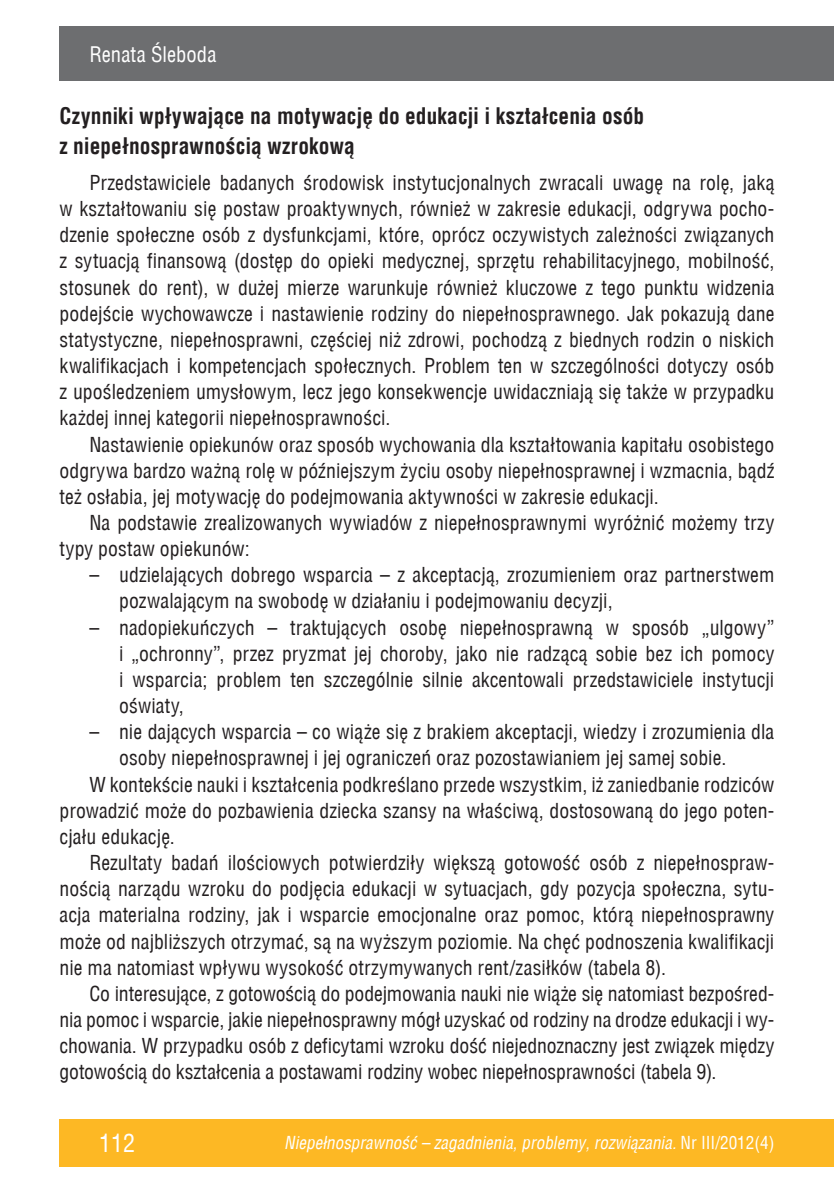
<style>
.page{position:relative;width:834px;height:1191px;background:#fff}
.page>*{position:absolute;margin:0;border:0;box-sizing:border-box;transform-origin:0 0}
.t1{font:24.5px "Switzerland Condensed";color:#fff}
.t2{font:700 21.88px/29.6px "Switzerland Condensed";letter-spacing:.005em;color:#231f20}
.t3{font:21px "Switzerland Condensed";letter-spacing:.005em;color:#fff}
.t4{font:20.12px/26.1px "Switzerland Condensed";letter-spacing:.005em;color:#231f20;text-align:justify}
.t5{font:italic 17.5px "Switzerland Condensed";color:#fff}
.s1{font-style:normal}
</style>
<div class="page">
<div style="left:60px;top:1119px;width:773px;height:47px;background:#fdb824"></div>
<div style="left:60px;top:26px;width:773px;height:55px;background:#6d6e70"></div>
<p class="t3" style="left:89px;top:42px;width:129px">Renata Śleboda</p>
<p class="t2" style="left:60px;top:101px;width:586px">Czynniki wpływające na motywację do edukacji i kształcenia osób z niepełnosprawnością wzrokową</p>
<p class="t4" style="left:60px;top:170px;width:716px;text-indent:30px">Przedstawiciele badanych środowisk instytucjonalnych zwracali uwagę na rolę, jaką w kształtowaniu się postaw proaktywnych, również w zakresie edukacji, odgrywa pocho&shy;dzenie społeczne osób z dysfunkcjami, które, oprócz oczywistych zależności związanych z sytuacją finansową (dostęp do opieki medycznej, sprzętu rehabilitacyjnego, mobilność, stosunek do rent), w dużej mierze warunkuje również kluczowe z tego punktu widzenia podejście wychowawcze i nastawienie rodziny do niepełnosprawnego. Jak pokazują dane statystyczne, niepełnosprawni, częściej niż zdrowi, pochodzą z biednych rodzin o niskich kwalifikacjach i kompetencjach społecznych. Problem ten w szczególności dotyczy osób z upośledzeniem umysłowym, lecz jego konsekwencje uwidaczniają się także w przypadku każdej innej kategorii niepełnosprawności.</p>
<p class="t4" style="left:60px;top:431px;width:716px;text-indent:30px">Nastawienie opiekunów oraz sposób wychowania dla kształtowania kapitału osobistego odgrywa bardzo ważną rolę w późniejszym życiu osoby niepełnosprawnej i wzmacnia, bądź też osłabia, jej motywację do podejmowania aktywności w zakresie edukacji.</p>
<p class="t4" style="left:60px;top:509px;width:716px;text-indent:30px">Na podstawie zrealizowanych wywiadów z niepełnosprawnymi wyróżnić możemy trzy typy postaw opiekunów:</p>
<p class="t4" style="left:119px;top:562px;width:656px;text-indent:-30px">– udzielających dobrego wsparcia – z akceptacją, zrozumieniem oraz partnerstwem pozwalającym na swobodę w działaniu i podejmowaniu decyzji,</p>
<p class="t4" style="left:119px;top:614px;width:656px;text-indent:-30px">– nadopiekuńczych – traktujących osobę niepełnosprawną w sposób „ulgowy” i „ochronny”, przez pryzmat jej choroby, jako nie radzącą sobie bez ich pomocy i wsparcia; problem ten szczególnie silnie akcentowali przedstawiciele instytucji oświaty,</p>
<p class="t4" style="left:89px;top:719px;width:686px">– nie dających wsparcia – co wiąże się z brakiem akceptacji, wiedzy i zrozumienia dla</p>
<p class="t4" style="left:119px;top:745px;width:608px">osoby niepełnosprawnej i jej ograniczeń oraz pozostawianiem jej samej sobie.</p>
<p class="t4" style="left:89px;top:771px;width:686px">W kontekście nauki i kształcenia podkreślano przede wszystkim, iż zaniedbanie rodziców</p>
<p class="t4" style="left:60px;top:797px;width:716px">prowadzić może do pozbawienia dziecka szansy na właściwą, dostosowaną do jego poten-</p>
<p class="t4" style="left:60px;top:823px;width:117px">cjału edukację.</p>
<p class="t4" style="left:89px;top:849px;width:686px">Rezultaty badań ilościowych potwierdziły większą gotowość osób z niepełnospraw-</p>
<p class="t4" style="left:60px;top:876px;width:716px">nością narządu wzroku do podjęcia edukacji w sytuacjach, gdy pozycja społeczna, sytu-</p>
<p class="t4" style="left:60px;top:902px;width:716px">acja materialna rodziny, jak i wsparcie emocjonalne oraz pomoc, którą niepełnosprawny</p>
<p class="t4" style="left:60px;top:928px;width:716px">może od najbliższych otrzymać, są na wyższym poziomie. Na chęć podnoszenia kwalifikacji</p>
<p class="t4" style="left:60px;top:954px;width:607px">nie ma natomiast wpływu wysokość otrzymywanych rent/zasiłków (tabela 8).</p>
<p class="t4" style="left:89px;top:980px;width:686px">Co interesujące, z gotowością do podejmowania nauki nie wiąże się natomiast bezpośred-</p>
<p class="t4" style="left:60px;top:1006px;width:716px">nia pomoc i wsparcie, jakie niepełnosprawny mógł uzyskać od rodziny na drodze edukacji i wy-</p>
<p class="t4" style="left:60px;top:1032px;width:716px">chowania. W przypadku osób z deficytami wzroku dość niejednoznaczny jest związek między</p>
<p class="t4" style="left:60px;top:1059px;width:658px">gotowością do kształcenia a postawami rodziny wobec niepełnosprawności (tabela 9).</p>
<p class="t1" style="left:99px;top:1129px;width:38px">112</p>
<p class="t5" style="left:284px;top:1132px;width:491px">Niepełnosprawność – zagadnienia, problemy, rozwiązania. <span class="s1">Nr III/2012(4)</span></p>
</div>
